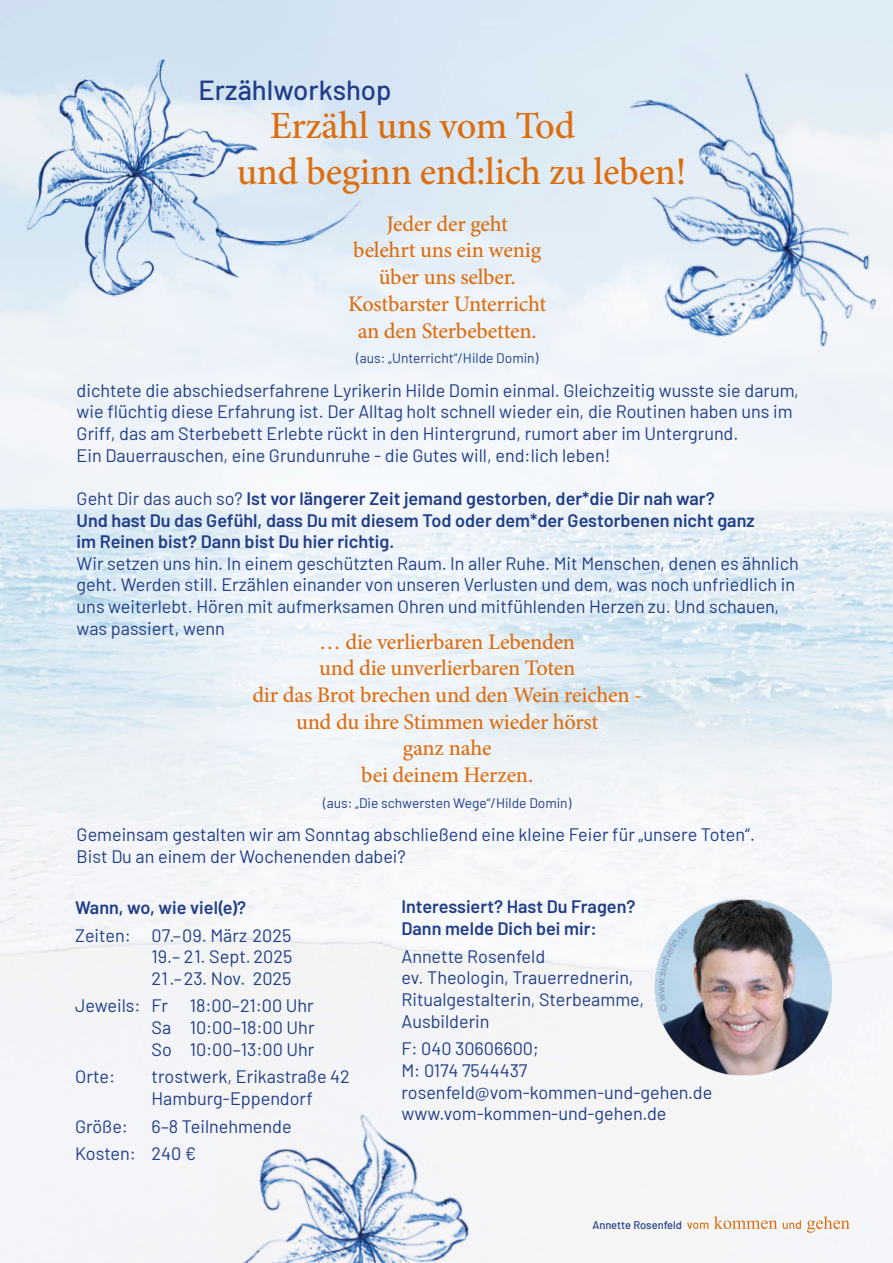
<style>
.page{position:relative;width:893px;height:1263px;background:#fff}
.page>*{position:absolute;margin:0;border:0;box-sizing:border-box;transform-origin:0 0}
.t1{font:500 38.55px/46.2px "Minion Pro";letter-spacing:-.01em;color:#dd6e0f}
.t2{font:500 27.6px "Barlow";color:#203d88}
.t3{font:500 22.35px/26.7px "Minion Pro";letter-spacing:-.01em;color:#dd6e0f;text-align:center}
.t4{font:18px/21.6px "Barlow";color:#203d88}
.t5{font:600 18px/21.6px "Barlow";color:#203d88}
.t6{font:13.8px "Barlow";color:#203d88}
.t7{font:500 11.1px "Barlow";color:#203d88}
.s1{font-weight:400}
</style>
<div class="page">
<img style="left:13px;top:51px;width:353px;height:264px">
<img style="left:186px;top:1063px;width:339px;height:200px">
<img style="left:611px;top:42px;width:282px;height:350px">
<img style="left:654px;top:900px;width:178px;height:175px">
<svg style="left:687px;top:1216px;width:163px;height:17px"></svg>
<h2 class="t2" style="left:198px;top:70px;width:195px">Erzählworkshop</h2>
<h1 class="t1" style="left:237px;top:102px;width:451px;text-indent:33px">Erzähl uns vom Tod<br>und beginn end:lich zu leben!</h1>
<p class="t3" style="left:348px;top:210px;width:200px">Jeder der geht<br>belehrt uns ein wenig über uns selber.<br>Kostbarster Unterricht an den Sterbebetten.</p>
<p class="t6" style="left:356px;top:348px;width:184px">(aus: „Unterricht“/Hilde Domin)</p>
<p class="t4" style="left:77px;top:378px;width:724px">dichtete die abschiedserfahrene Lyrikerin Hilde Domin einmal. Gleichzeitig wusste sie darum, wie flüchtig diese Erfahrung ist. Der Alltag holt schnell wieder ein, die Routinen haben uns im Griff, das am Sterbebett Erlebte rückt in den Hintergrund, rumort aber im Untergrund.<br>Ein Dauerrauschen, eine Grundunruhe - die Gutes will, end:lich leben!</p>
<p class="t5" style="left:77px;top:486px;width:679px"><span class="s1">Geht Dir das auch so?</span> Ist vor längerer Zeit jemand gestorben, der*die Dir nah war?<br>Und hast Du das Gefühl, dass Du mit diesem Tod oder dem*der Gestorbenen nicht ganz im Reinen bist? Dann bist Du hier richtig.</p>
<p class="t4" style="left:77px;top:551px;width:724px">Wir setzen uns hin. In einem geschützten Raum. In aller Ruhe. Mit Menschen, denen es ähnlich geht. Werden still. Erzählen einander von unseren Verlusten und dem, was noch unfriedlich in uns weiterlebt. Hören mit aufmerksamen Ohren und mitfühlenden Herzen zu. Und schauen, was passiert, wenn</p>
<p class="t3" style="left:252px;top:628px;width:391px">… die verlierbaren Lebenden<br>und die unverlierbaren Toten<br>dir das Brot brechen und den Wein reichen - und du ihre Stimmen wieder hörst<br>ganz nahe<br>bei deinem Herzen.</p>
<p class="t6" style="left:323px;top:793px;width:250px">(aus: „Die schwersten Wege“/Hilde Domin)</p>
<p class="t4" style="left:77px;top:823px;width:680px">Gemeinsam gestalten wir am Sonntag abschließend eine kleine Feier für „unsere Toten“.<br>Bist Du an einem der Wochenenden dabei?</p>
<p class="t5" style="left:401px;top:895px;width:236px">Interessiert? Hast Du Fragen?<br>Dann melde Dich bei mir:</p>
<p class="t4" style="left:401px;top:944px;width:244px">Annette Rosenfeld<br>ev. Theologin, Trauerrednerin,<br>Ritualgestalterin, Sterbeamme,<br>Ausbilderin</p>
<p class="t4" style="left:401px;top:1036px;width:312px">F: 040 30606600;<br>M: 0174 7544437 rosenfeld@vom-kommen-und-gehen.de www.vom-kommen-und-gehen.de</p>
<p class="t5" style="left:75px;top:895px;width:173px">Wann, wo, wie viel(e)?</p>
<p class="t4" style="left:151px;top:923px;width:142px;text-align:justify;text-indent:-76px">Zeiten: 07.–09. März 2025<br>19.– 21. Sept. 2025<br>21.–23. Nov. 2025</p>
<p class="t4" style="left:151px;top:994px;width:165px;text-align:justify;text-indent:-76px">Jeweils: Fr 18:00–21:00 Uhr Sa 10:00–18:00 Uhr So 10:00–13:00 Uhr</p>
<p class="t4" style="left:75px;top:1065px;width:42px">Orte:</p>
<p class="t4" style="left:151px;top:1065px;width:200px">trostwerk, Erikastraße 42<br>Hamburg-Eppendorf</p>
<p class="t4" style="left:75px;top:1114px;width:54px">Größe:</p>
<p class="t4" style="left:75px;top:1111px;width:218px;line-height:27.6px;text-indent:76px">6–8 Teilnehmende<br>Kosten: 240 €</p>
<p class="t7" style="left:592px;top:1216px;width:91px">Annette Rosenfeld</p>
</div>
